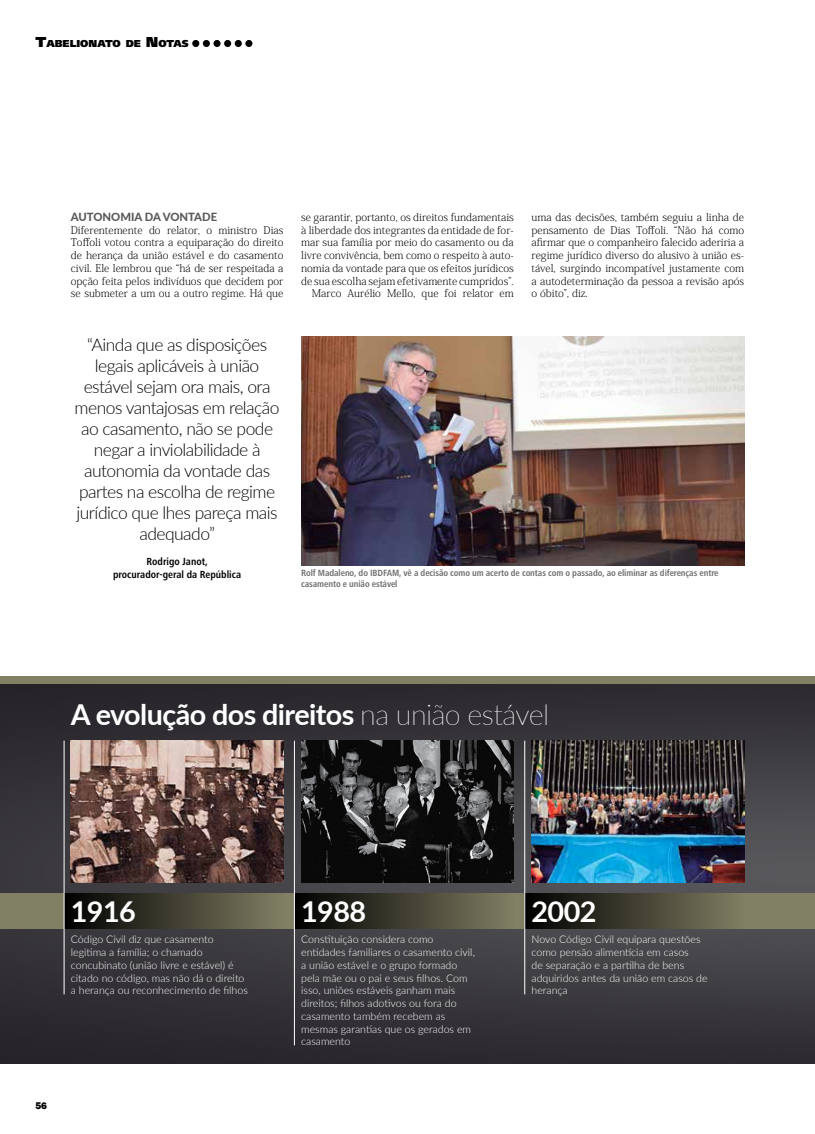
<style>
.page{position:relative;width:815px;height:1134px;background:#fff}
.page>*{position:absolute;margin:0;border:0;box-sizing:border-box;transform-origin:0 0}
.t1{font:700 28.75px "Lato";letter-spacing:-.02em;color:#fff}
.t2{font:300 17.5px/21px "Lato";letter-spacing:-.03em;color:#000;text-align:center}
.t3{font:800 11.25px "Lato";color:#58595b}
.t4{font:200 10.62px/12.8px "Koz Min Pro";color:#000;text-align:justify}
.t5{font:300 10.62px/12.8px "Lato";color:#fff}
.t6{font:700 condensed 10.62px/12.8px "Frutiger Next LT";color:#000;text-align:center}
.t7{font:900 10.5px "Frutiger Next LT";color:#000}
.t8{font:800 10px "Franklin Gothic";color:#000}
.t9{font:700 condensed 9.38px/11.2px "Frutiger Next LT";letter-spacing:-.01em;color:#6d6e71}
.s1{font-size:15px}
.s2{font-weight:100}
</style>
<div class="page">
<img style="left:0;top:684px;width:815px;height:379px">
<div style="left:0;top:893px;width:815px;height:35px;background:#828064"></div>
<div style="left:64px;top:893px;width:219px;height:35px;background:linear-gradient(to right,#000,#807d62)"></div>
<div style="left:294px;top:893px;width:220px;height:35px;background:linear-gradient(to right,#000,#7f7d62)"></div>
<div style="left:524px;top:893px;width:220px;height:35px;background:linear-gradient(to right,#000,#7f7d62)"></div>
<img style="left:71px;top:741px;width:212px;height:141px">
<img style="left:301px;top:741px;width:213px;height:141px">
<img style="left:531px;top:741px;width:213px;height:141px">
<div style="left:192px;top:40px;width:7px;height:7px;background:#000;border-radius:50%"></div>
<div style="left:203px;top:40px;width:7px;height:7px;background:#000;border-radius:50%"></div>
<div style="left:213px;top:40px;width:8px;height:7px;background:#000;border-radius:50%"></div>
<div style="left:224px;top:40px;width:7px;height:7px;background:#000;border-radius:50%"></div>
<div style="left:235px;top:40px;width:7px;height:7px;background:#000;border-radius:50%"></div>
<div style="left:245px;top:40px;width:7px;height:7px;background:#000;border-radius:50%"></div>
<img style="left:301px;top:336px;width:443px;height:229px">
<hr style="left:64px;top:741px;width:1px;height:253px;background:#fff">
<hr style="left:294px;top:741px;width:1px;height:304px;background:#fff">
<hr style="left:524px;top:741px;width:1px;height:253px;background:#fff">
<div style="left:0;top:677px;width:815px;height:7px;background:#828064"></div>
<p class="t7" style="left:35px;top:38px;width:154px"><span class="s1">T</span>ABELIONATO DE <span class="s1">N</span>OTAS</p>
<p class="t4" style="left:301px;top:210px;width:214px;text-align:right">se garantir, portanto, os direitos fundamentais à liberdade dos integrantes da entidade de for&shy;mar sua família por meio do casamento ou da livre convivência, bem como o respeito à auto&shy;nomia da vontade para que os efeitos jurídicos de sua escolha sejam efetivamente cumpridos”.<br>Marco Aurélio Mello, que foi relator em</p>
<p class="t4" style="left:531px;top:210px;width:214px">uma das decisões, também seguiu a linha de pensamento de Dias Toffoli. “Não há como afirmar que o companheiro falecido aderiria a regime jurídico diverso do alusivo à união es&shy;tável, surgindo incompatível justamente com a autodeterminação da pessoa a revisão após o óbito”, diz.</p>
<p class="t3" style="left:71px;top:208px;width:17px">AUTONOMIA</p>
<p class="t3" style="left:145px;top:208px;width:35px">DA VONTADE</p>
<p class="t4" style="left:71px;top:223px;width:214px">Diferentemente do relator, o ministro Dias Toffoli votou contra a equiparação do direito de herança da união estável e do casamento civil. Ele lembrou que “há de ser respeitada a opção feita pelos indivíduos que decidem por se submeter a um ou a outro regime. Há que</p>
<p class="t2" style="left:75px;top:333px;width:207px">“Ainda que as disposições legais aplicáveis à união estável sejam ora mais, ora menos vantajosas em relação ao casamento, não se pode negar a inviolabilidade à autonomia da vontade das partes na escolha de regime jurídico que lhes pareça mais adequado”</p>
<p class="t6" style="left:113px;top:555px;width:130px">Rodrigo Janot, procurador-geral da República</p>
<p class="t9" style="left:301px;top:567px;width:419px">Rolf Madaleno, do IBDFAM, vê a decisão como um acerto de contas com o passado, ao eliminar as diferenças entre casamento e união estável</p>
<h1 class="t1" style="left:71px;top:693px;width:480px">A evolução dos direitos <span class="s2">na união estável</span></h1>
<h1 class="t1" style="left:71px;top:891px;width:66px">1916</h1>
<h1 class="t1" style="left:301px;top:891px;width:66px">1988</h1>
<h1 class="t1" style="left:531px;top:891px;width:66px">2002</h1>
<p class="t8" style="left:35px;top:1099px;width:13px">56</p>
<p class="t5" style="left:71px;top:933px;width:179px">Código Civil diz que casamento legitima a família; o chamado concubinato (união livre e estável) é citado no código, mas não dá o direito a herança ou reconhecimento de filhos</p>
<p class="t5" style="left:301px;top:933px;width:175px">Constituição considera como entidades familiares o casamento civil, a união estável e o grupo formado pela mãe ou o pai e seus filhos. Com isso, uniões estáveis ganham mais direitos; filhos adotivos ou fora do casamento também recebem as mesmas garantias que os gerados em casamento</p>
<p class="t5" style="left:532px;top:933px;width:178px">Novo Código Civil equipara questões como pensão alimentícia em casos<br>de separação e a partilha de bens adquiridos antes da união em casos de herança</p>
</div>
